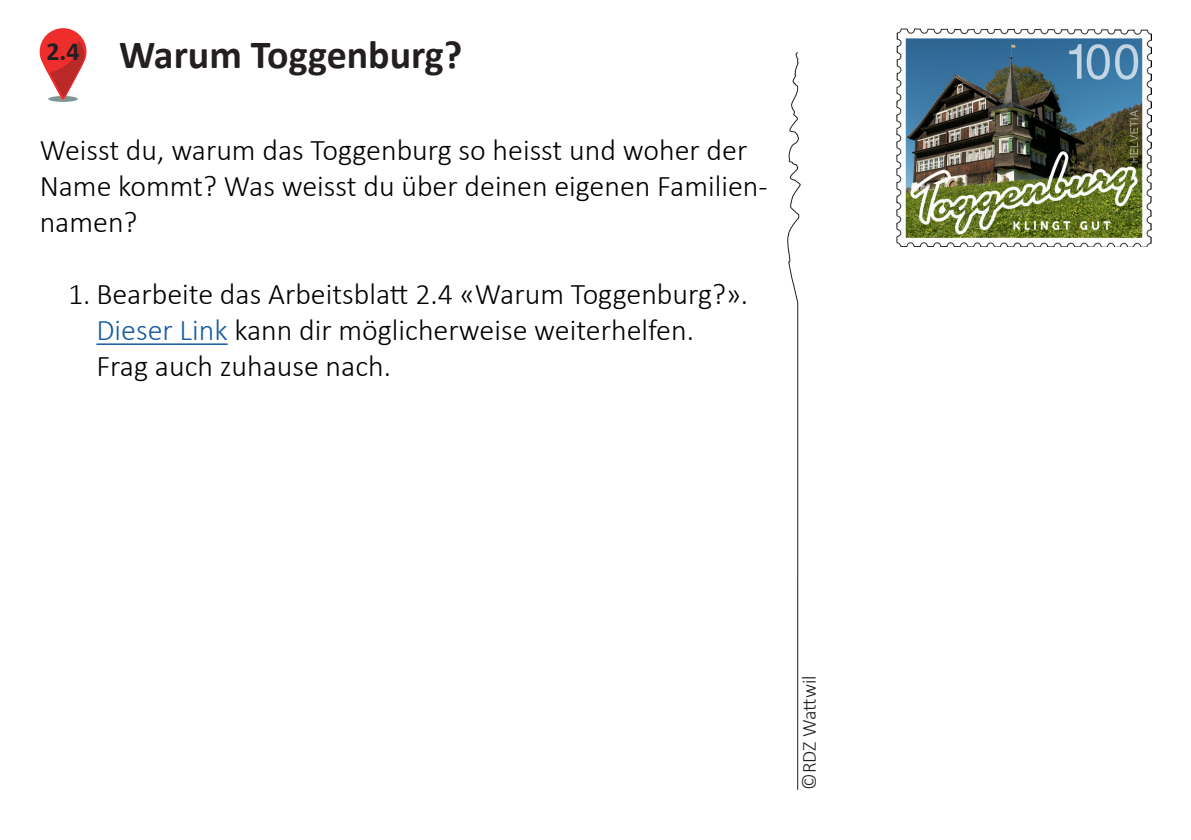
<style>
.page{position:relative;width:1191px;height:840px;background:#fff}
.page>*{position:absolute;margin:0;border:0;box-sizing:border-box;transform-origin:0 0}
.t1{font:700 40px "Calibri";color:#231f20}
.t2{font:300 30px/36px "Calibri";color:#000001}
.t3{font:700 26px "Calibri";color:#231f20}
.t4{font:300 20px "Calibri";letter-spacing:-.005em;color:#231f20}
.s1{color:#175d9e}
</style>
<div class="page">
<svg style="left:40px;top:28px;width:46px;height:74px"></svg>
<svg style="left:787px;top:52px;width:14px;height:738px"></svg>
<img style="left:896px;top:28px;width:255px;height:219px">
<hr style="left:96px;top:343px;width:132px;height:2px;background:#175d9e">
<p class="t3" style="left:46px;top:33px;width:35px">2.4</p>
<p class="t1" style="left:119px;top:26px;width:345px">Warum Toggenburg?</p>
<p class="t2" style="left:40px;top:132px;width:729px">Weisst du, warum das Toggenburg so heisst und woher der<br>Name kommt? Was weisst du über deinen eigenen Familien&shy;namen?</p>
<p class="t2" style="left:68px;top:276px;width:682px">1. Bearbeite das Arbeitsblatt 2.4 «Warum Toggenburg?».</p>
<p class="t2" style="left:96px;top:312px;width:599px"><span class="s1">Dieser Link</span> kann dir möglicherweise weiterhelfen.</p>
<p class="t2" style="left:96px;top:348px;width:296px">Frag auch zuhause nach.</p>
<p class="t4" style="left:796px;top:789px;width:116px;rotate:-90deg">©RDZ Wattwil</p>
</div>
